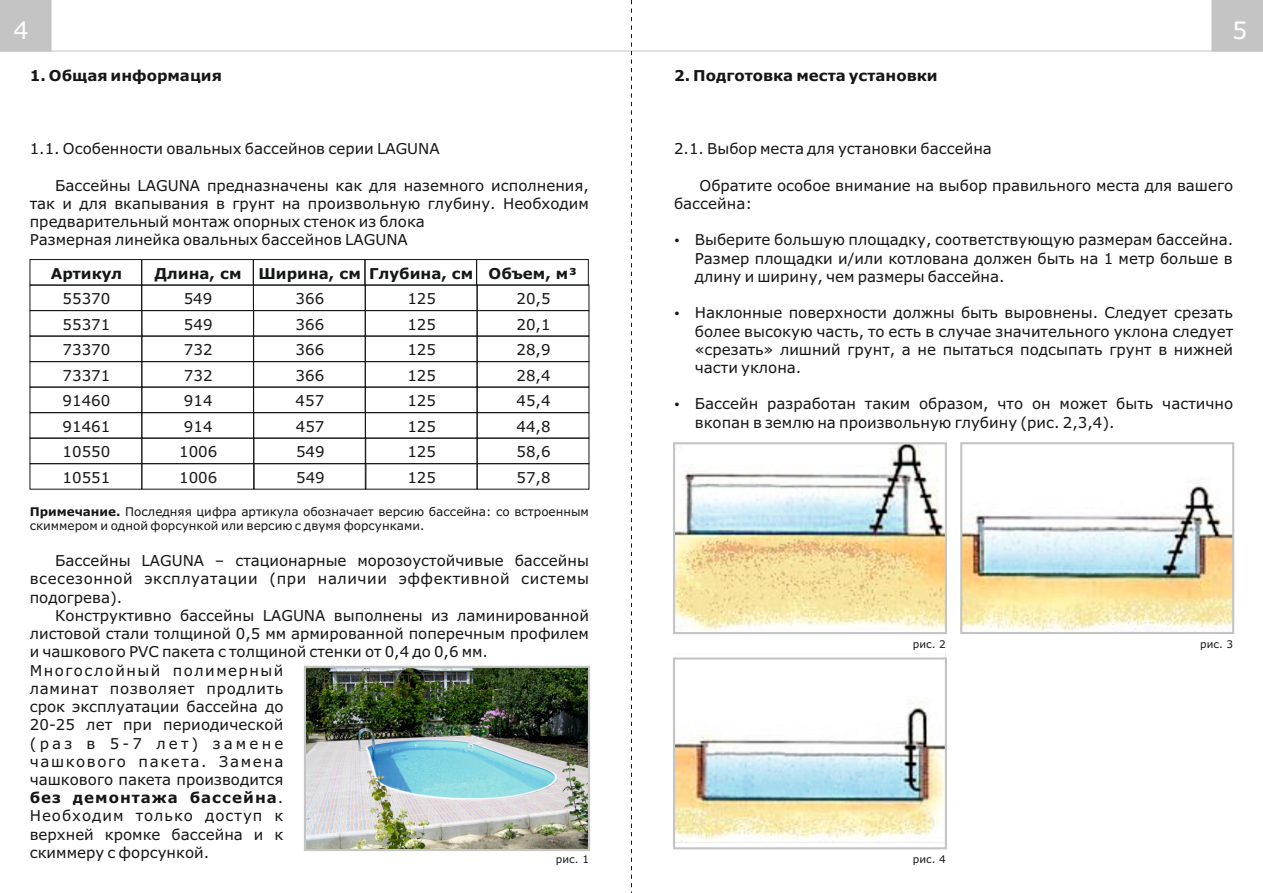
<style>
.page{position:relative;width:1263px;height:893px;background:#fff}
.page>*{position:absolute;margin:0;border:0;box-sizing:border-box;transform-origin:0 0}
.t1{font:24px "Verdana";color:#fff}
.t2{font:15px/18.3px "Verdana";color:#151616;text-align:justify}
.t3{font:700 15px "Verdana";color:#151616}
.t4{font:12px/14.5px "Verdana";color:#151616}
.t5{font:10.5px "Verdana";color:#151616}
.s1{font-weight:700}
</style>
<div class="page">
<hr style="left:631px;top:51px;width:632px;height:1px;background:#c4c4c5">
<div style="left:1211px;top:0;width:52px;height:51px;background:#c4c4c5"></div>
<hr style="left:0;top:51px;width:631px;height:1px;background:#c4c4c5">
<div style="left:0;top:0;width:51px;height:51px;background:#c4c4c5"></div>
<svg style="left:631px;top:0;width:1px;height:893px"></svg>
<img style="left:676px;top:445px;width:268px;height:186px">
<div style="left:673px;top:442px;width:274px;height:192px;border:2px solid #c4c4c5"></div>
<img style="left:676px;top:653px;width:270px;height:190px">
<div style="left:673px;top:657px;width:274px;height:192px;border:2px solid #c4c4c5"></div>
<img style="left:963px;top:483px;width:268px;height:148px">
<div style="left:960px;top:442px;width:274px;height:192px;border:2px solid #c4c4c5"></div>
<div style="left:30px;top:259px;width:112px;height:26px;border:1px solid #151616"></div>
<div style="left:30px;top:285px;width:112px;height:26px;border:1px solid #151616"></div>
<div style="left:141px;top:285px;width:113px;height:26px;border:1px solid #151616"></div>
<div style="left:253px;top:285px;width:113px;height:26px;border:1px solid #151616"></div>
<div style="left:365px;top:285px;width:112px;height:26px;border:1px solid #151616"></div>
<div style="left:477px;top:285px;width:112px;height:26px;border:1px solid #151616"></div>
<div style="left:365px;top:310px;width:112px;height:26px;border:1px solid #151616"></div>
<div style="left:477px;top:310px;width:112px;height:26px;border:1px solid #151616"></div>
<div style="left:365px;top:336px;width:112px;height:26px;border:1px solid #151616"></div>
<div style="left:477px;top:336px;width:112px;height:26px;border:1px solid #151616"></div>
<div style="left:365px;top:361px;width:112px;height:27px;border:1px solid #151616"></div>
<div style="left:477px;top:361px;width:112px;height:27px;border:1px solid #151616"></div>
<div style="left:365px;top:387px;width:112px;height:26px;border:1px solid #151616"></div>
<div style="left:477px;top:387px;width:112px;height:26px;border:1px solid #151616"></div>
<div style="left:365px;top:412px;width:112px;height:27px;border:1px solid #151616"></div>
<div style="left:477px;top:412px;width:112px;height:27px;border:1px solid #151616"></div>
<div style="left:365px;top:438px;width:112px;height:26px;border:1px solid #151616"></div>
<div style="left:477px;top:438px;width:112px;height:26px;border:1px solid #151616"></div>
<div style="left:365px;top:463px;width:112px;height:27px;border:1px solid #151616"></div>
<div style="left:477px;top:463px;width:112px;height:27px;border:1px solid #151616"></div>
<div style="left:253px;top:310px;width:113px;height:26px;border:1px solid #151616"></div>
<div style="left:253px;top:336px;width:113px;height:26px;border:1px solid #151616"></div>
<div style="left:253px;top:361px;width:113px;height:27px;border:1px solid #151616"></div>
<div style="left:253px;top:387px;width:113px;height:26px;border:1px solid #151616"></div>
<div style="left:253px;top:412px;width:113px;height:27px;border:1px solid #151616"></div>
<div style="left:253px;top:438px;width:113px;height:26px;border:1px solid #151616"></div>
<div style="left:254px;top:463px;width:112px;height:27px;border:1px solid #151616"></div>
<div style="left:141px;top:310px;width:113px;height:26px;border:1px solid #151616"></div>
<div style="left:141px;top:336px;width:113px;height:26px;border:1px solid #151616"></div>
<div style="left:141px;top:361px;width:113px;height:27px;border:1px solid #151616"></div>
<div style="left:141px;top:387px;width:113px;height:26px;border:1px solid #151616"></div>
<div style="left:141px;top:412px;width:113px;height:27px;border:1px solid #151616"></div>
<div style="left:141px;top:438px;width:113px;height:26px;border:1px solid #151616"></div>
<div style="left:141px;top:463px;width:113px;height:27px;border:1px solid #151616"></div>
<div style="left:30px;top:310px;width:112px;height:26px;border:1px solid #151616"></div>
<div style="left:30px;top:336px;width:112px;height:26px;border:1px solid #151616"></div>
<div style="left:30px;top:361px;width:112px;height:27px;border:1px solid #151616"></div>
<div style="left:30px;top:387px;width:112px;height:26px;border:1px solid #151616"></div>
<div style="left:30px;top:412px;width:112px;height:27px;border:1px solid #151616"></div>
<div style="left:30px;top:438px;width:112px;height:26px;border:1px solid #151616"></div>
<div style="left:30px;top:463px;width:112px;height:27px;border:1px solid #151616"></div>
<div style="left:141px;top:259px;width:113px;height:26px;border:1px solid #151616"></div>
<div style="left:253px;top:259px;width:112px;height:26px;border:1px solid #151616"></div>
<div style="left:364px;top:259px;width:113px;height:26px;border:1px solid #151616"></div>
<div style="left:476px;top:259px;width:113px;height:26px;border:1px solid #151616"></div>
<img style="left:307px;top:669px;width:280px;height:179px">
<div style="left:304px;top:666px;width:286px;height:185px;border:2px solid #c4c4c5"></div>
<h1 class="t1" style="left:13px;top:20px;width:17px">4</h1>
<h1 class="t1" style="left:1232px;top:20px;width:17px">5</h1>
<p class="t3" style="left:30px;top:70px;width:194px">1. Общая информация</p>
<p class="t2" style="left:30px;top:141px;width:411px">1.1. Особенности овальных бассейнов серии LAGUNA</p>
<p class="t2" style="left:30px;top:177px;width:561px;text-align:left;text-indent:26px">Бассейны LAGUNA предназначены как для наземного исполнения, так и для вкапывания в грунт на произвольную глубину. Необходим предварительный монтаж опорных стенок из блока<br>Размерная линейка овальных бассейнов LAGUNA</p>
<p class="t3" style="left:51px;top:267px;width:73px">Артикул</p>
<p class="t3" style="left:369px;top:267px;width:106px">Глубина, см</p>
<p class="t2" style="left:63px;top:291px;width:49px">55370</p>
<p class="t2" style="left:184px;top:291px;width:30px">549</p>
<p class="t2" style="left:296px;top:291px;width:30px">366</p>
<p class="t2" style="left:407px;top:291px;width:30px">125</p>
<p class="t2" style="left:516px;top:291px;width:36px">20,5</p>
<p class="t2" style="left:407px;top:316px;width:30px">125</p>
<p class="t2" style="left:516px;top:316px;width:36px">20,1</p>
<p class="t2" style="left:407px;top:342px;width:30px">125</p>
<p class="t2" style="left:516px;top:342px;width:36px">28,9</p>
<p class="t2" style="left:407px;top:367px;width:30px">125</p>
<p class="t2" style="left:516px;top:367px;width:36px">28,4</p>
<p class="t2" style="left:407px;top:393px;width:30px">125</p>
<p class="t2" style="left:516px;top:393px;width:36px">45,4</p>
<p class="t2" style="left:407px;top:419px;width:30px">125</p>
<p class="t2" style="left:516px;top:419px;width:36px">44,8</p>
<p class="t2" style="left:407px;top:444px;width:30px">125</p>
<p class="t2" style="left:516px;top:444px;width:36px">58,6</p>
<p class="t2" style="left:407px;top:470px;width:30px">125</p>
<p class="t2" style="left:516px;top:470px;width:36px">57,8</p>
<p class="t3" style="left:155px;top:267px;width:208px">Длина, см Ширина, см</p>
<p class="t3" style="left:489px;top:267px;width:90px">Объем, м³</p>
<p class="t2" style="left:63px;top:313px;width:49px;line-height:25.5px">55371<br>73370<br>73371<br>91460<br>91461<br>10550<br>10551</p>
<p class="t2" style="left:179px;top:313px;width:40px;line-height:25.5px;text-align:center">549<br>732<br>732<br>914<br>914<br>1006<br>1006</p>
<p class="t2" style="left:296px;top:313px;width:31px;line-height:25.5px">366<br>366<br>366<br>457<br>457<br>549<br>549</p>
<p class="t3" style="left:674px;top:70px;width:265px">2. Подготовка места установки</p>
<p class="t2" style="left:674px;top:141px;width:319px">2.1. Выбор места для установки бассейна</p>
<p class="t2" style="left:674px;top:177px;width:561px;text-indent:26px">Обратите особое внимание на выбор правильного места для вашего бассейна:</p>
<p class="t2" style="left:695px;top:232px;width:540px">Выберите большую площадку, соответствующую размерам бассейна.<br>Размер площадки и/или котлована должен быть на 1 метр больше в длину и ширину, чем размеры бассейна.</p>
<p class="t2" style="left:695px;top:305px;width:540px">Наклонные поверхности должны быть выровнены. Следует срезать более высокую часть, то есть в случае значительного уклона следует «срезать» лишний грунт, а не пытаться подсыпать грунт в нижней части уклона.</p>
<p class="t2" style="left:695px;top:396px;width:540px">Бассейн разработан таким образом, что он может быть частично вкопан в землю на произвольную глубину (рис. 2,3,4).</p>
<p class="t4" style="left:30px;top:505px;width:561px"><span class="s1">Примечание.</span> Последняя цифра артикула обозначает версию бассейна: со встроенным скиммером и одной форсункой или версию с двумя форсунками.</p>
<p class="t2" style="left:30px;top:553px;width:561px;text-indent:26px">Бассейны LAGUNA – стационарные морозоустойчивые бассейны всесезонной эксплуатации (при наличии эффективной системы подогрева).</p>
<p class="t2" style="left:30px;top:608px;width:561px;text-align:left;text-indent:26px">Конструктивно бассейны LAGUNA выполнены из ламинированной листовой стали толщиной 0,5 мм армированной поперечным профилем и чашкового PVC пакета с толщиной стенки от 0,4 до 0,6 мм.<br>Многослойный полимерный<br>ламинат позволяет продлить<br>срок эксплуатации бассейна до<br>20-25 лет при периодической<br>(раз в 5-7 лет) замене<br>чашкового пакета. Замена<br>чашкового пакета производится<br><span class="s1">без демонтажа бассейна</span>.<br>Необходим только доступ к<br>верхней кромке бассейна и к<br>скиммеру с форсункой.</p>
<p class="t5" style="left:913px;top:640px;width:35px">рис. 2</p>
<p class="t5" style="left:556px;top:855px;width:35px">рис. 1</p>
<p class="t5" style="left:913px;top:855px;width:35px">рис. 4</p>
<p class="t5" style="left:1200px;top:640px;width:35px">рис. 3</p>
</div>
